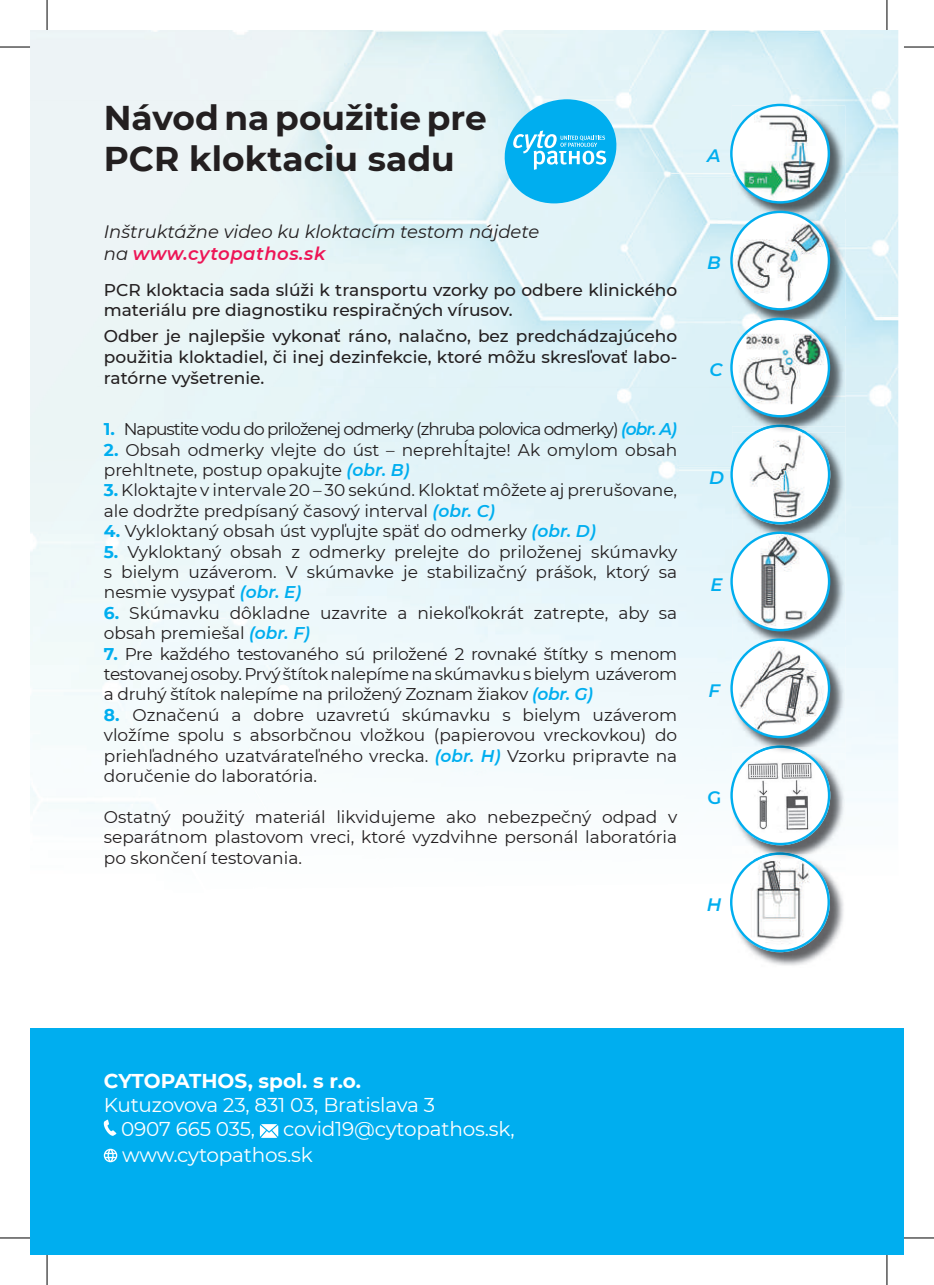
<style>
.page{position:relative;width:934px;height:1285px;background:#fff}
.page>*{position:absolute;margin:0;border:0;box-sizing:border-box;transform-origin:0 0}
.t1{font:700 34.4px/41.2px "Montserrat";color:#231f20}
.t2{font:20px/24px "Montserrat";letter-spacing:-.01em;color:#fff}
.t3{font:700 20px "Montserrat";color:#fff}
.t4{font:italic 18px/21.6px "Montserrat";color:#231f20}
.t5{font:italic 600 18px "Montserrat";color:#00aeef}
.t6{font:600 18px "Montserrat";color:#00aeef}
.t7{font:17px/20.4px "Montserrat";color:#231f20;text-align:justify}
.t8{font:500 17px/21px "Montserrat";color:#231f20}
.t9{font:17px "Montserrat";letter-spacing:-.06em;color:#231f20}
.s1{font-weight:600;color:#ed1556}
.s2{font-weight:700;color:#00aeef}
.s3{font-weight:600;font-style:italic;color:#00aeef}
</style>
<div class="page">
<div style="left:30px;top:1028px;width:873px;height:227px;background:#00aeef"></div>
<img style="left:844px;top:173px;width:53px;height:628px">
<img style="left:497px;top:30px;width:400px;height:143px">
<img style="left:497px;top:172px;width:234px;height:214px">
<svg style="left:104px;top:1119px;width:12px;height:16px"></svg>
<svg style="left:260px;top:1124px;width:18px;height:14px"></svg>
<svg style="left:104px;top:1148px;width:13px;height:14px"></svg>
<svg style="left:504px;top:99px;width:112px;height:104px;background:#46c3f1"></svg>
<img style="left:731px;top:433px;width:114px;height:207px">
<svg style="left:730px;top:424px;width:99px;height:100px"></svg>
<img style="left:731px;top:533px;width:114px;height:6px">
<div style="left:731px;top:533px;width:97px;height:97px;background:#fff;border-radius:50%"></div>
<img style="left:745px;top:534px;width:69px;height:96px">
<div style="left:730px;top:531px;width:99px;height:100px;border:2px solid #00aeef;border-radius:50%"></div>
<img style="left:752px;top:874px;width:92px;height:92px">
<svg style="left:729px;top:852px;width:100px;height:100px"></svg>
<img style="left:731px;top:105px;width:113px;height:107px">
<img style="left:731px;top:107px;width:97px;height:95px">
<div style="left:729px;top:104px;width:100px;height:100px;border:2px solid #00aeef;border-radius:50%"></div>
<img style="left:731px;top:212px;width:114px;height:107px">
<img style="left:731px;top:212px;width:113px;height:7px">
<img style="left:731px;top:217px;width:97px;height:92px">
<div style="left:730px;top:211px;width:99px;height:99px;border:2px solid #00aeef;border-radius:50%"></div>
<img style="left:731px;top:326px;width:114px;height:100px">
<img style="left:731px;top:426px;width:114px;height:7px">
<img style="left:752px;top:424px;width:55px;height:9px">
<img style="left:731px;top:319px;width:114px;height:7px">
<svg style="left:731px;top:319px;width:97px;height:97px"></svg>
<img style="left:731px;top:327px;width:97px;height:84px">
<div style="left:730px;top:318px;width:99px;height:99px;border:2px solid #00aeef;border-radius:50%"></div>
<img style="left:731px;top:646px;width:114px;height:208px">
<img style="left:731px;top:854px;width:98px;height:6px">
<img style="left:752px;top:852px;width:54px;height:8px">
<svg style="left:730px;top:745px;width:99px;height:100px"></svg>
<img style="left:731px;top:640px;width:114px;height:6px">
<img style="left:731px;top:747px;width:114px;height:6px">
<img style="left:752px;top:745px;width:55px;height:8px">
<img style="left:731px;top:639px;width:97px;height:98px;border-radius:49px">
<div style="left:730px;top:638px;width:99px;height:100px;border:2px solid #00aeef;border-radius:50%"></div>
<hr style="left:0;top:47px;width:30px;height:1px;background:#000">
<hr style="left:903px;top:47px;width:30px;height:1px;background:#000">
<hr style="left:0;top:1237px;width:30px;height:1px;background:#000">
<hr style="left:903px;top:1237px;width:30px;height:1px;background:#000">
<hr style="left:47px;top:0;width:1px;height:30px;background:#000">
<hr style="left:47px;top:1255px;width:1px;height:30px;background:#000">
<hr style="left:886px;top:0;width:1px;height:30px;background:#000">
<hr style="left:886px;top:1255px;width:1px;height:30px;background:#000">
<h1 class="t1" style="left:104px;top:95px;width:384px">Návod na použitie pre<br>PCR kloktaciu sadu</h1>
<p class="t4" style="left:104px;top:220px;width:437px">Inštruktážne video ku kloktacím testom nájdete na <span class="s1">www.cytopathos.sk</span></p>
<p class="t8" style="left:104px;top:279px;width:574px;line-height:20.4px">PCR kloktacia sada slúži k transportu vzorky po odbere klinického materiálu pre diagnostiku respiračných vírusov.</p>
<p class="t8" style="left:104px;top:325px;width:574px;text-align:justify">Odber je najlepšie vykonať ráno, nalačno, bez predchádzajúceho použitia kloktadiel, či inej dezinfekcie, ktoré môžu skresľovať labo&shy;ratórne vyšetrenie.</p>
<p class="t9" style="left:104px;top:417px;width:574px"><span class="s2">1.</span> Napustite vodu do priloženej odmerky (zhruba polovica odmerky) <span class="s3">(obr. A)</span></p>
<p class="t7" style="left:104px;top:439px;width:574px"><span class="s2">2.</span> Obsah odmerky vlejte do úst – neprehĺtajte! Ak omylom obsah prehltnete, postup opakujte <span class="s3">(obr. B)</span></p>
<p class="t7" style="left:104px;top:479px;width:574px"><span class="s2">3.</span> Kloktajte v intervale 20 – 30 sekúnd. Kloktať môžete aj prerušovane, ale dodržte predpísaný časový interval <span class="s3">(obr. C)</span></p>
<p class="t7" style="left:104px;top:520px;width:493px"><span class="s2">4.</span> Vykloktaný obsah úst vypľujte späť do odmerky <span class="s3">(obr. D)</span></p>
<p class="t7" style="left:104px;top:541px;width:574px"><span class="s2">5.</span> Vykloktaný obsah z odmerky prelejte do priloženej skúmavky s bielym uzáverom. V skúmavke je stabilizačný prášok, ktorý sa nesmie vysypať <span class="s3">(obr. E)</span></p>
<p class="t7" style="left:104px;top:602px;width:574px"><span class="s2">6.</span> Skúmavku dôkladne uzavrite a niekoľkokrát zatrepte, aby sa obsah premiešal <span class="s3">(obr. F)</span></p>
<p class="t7" style="left:104px;top:643px;width:574px"><span class="s2">7.</span> Pre každého testovaného sú priložené 2 rovnaké štítky s menom testovanej osoby. Prvý štítok nalepíme na skúmavku s bielym uzáverom a druhý štítok nalepíme na priložený Zoznam žiakov <span class="s3">(obr. G)</span></p>
<p class="t7" style="left:104px;top:704px;width:574px"><span class="s2">8.</span> Označenú a dobre uzavretú skúmavku s bielym uzáverom vložíme spolu s absorbčnou vložkou (papierovou vreckovkou) do priehľadného uzatvárateľného vrecka. <span class="s3">(obr. H)</span> Vzorku pripravte na doručenie do laboratória.</p>
<p class="t7" style="left:104px;top:806px;width:574px">Ostatný použitý materiál likvidujeme ako nebezpečný odpad v separátnom plastovom vreci, ktoré vyzdvihne personál laboratória po skončení testovania.</p>
<p class="t5" style="left:707px;top:143px;width:15px">A</p>
<p class="t5" style="left:706px;top:250px;width:15px">B</p>
<p class="t5" style="left:709px;top:357px;width:15px">C</p>
<p class="t5" style="left:708px;top:464px;width:16px">D</p>
<p class="t5" style="left:710px;top:571px;width:14px">E</p>
<p class="t5" style="left:708px;top:678px;width:13px">F</p>
<p class="t6" style="left:707px;top:785px;width:15px">G</p>
<p class="t5" style="left:706px;top:891px;width:16px">H</p>
<p class="t3" style="left:104px;top:1066px;width:259px">CYTOPATHOS, spol. s r.o.</p>
<p class="t2" style="left:121px;top:1092px;width:315px;text-indent:-17px">Kutuzovova 23, 831 03, Bratislava 3<br>0907 665 035,</p>
<p class="t2" style="left:122px;top:1114px;width:394px;line-height:26.4px;text-indent:161px">covid19@cytopathos.sk, www.cytopathos.sk</p>
</div>
